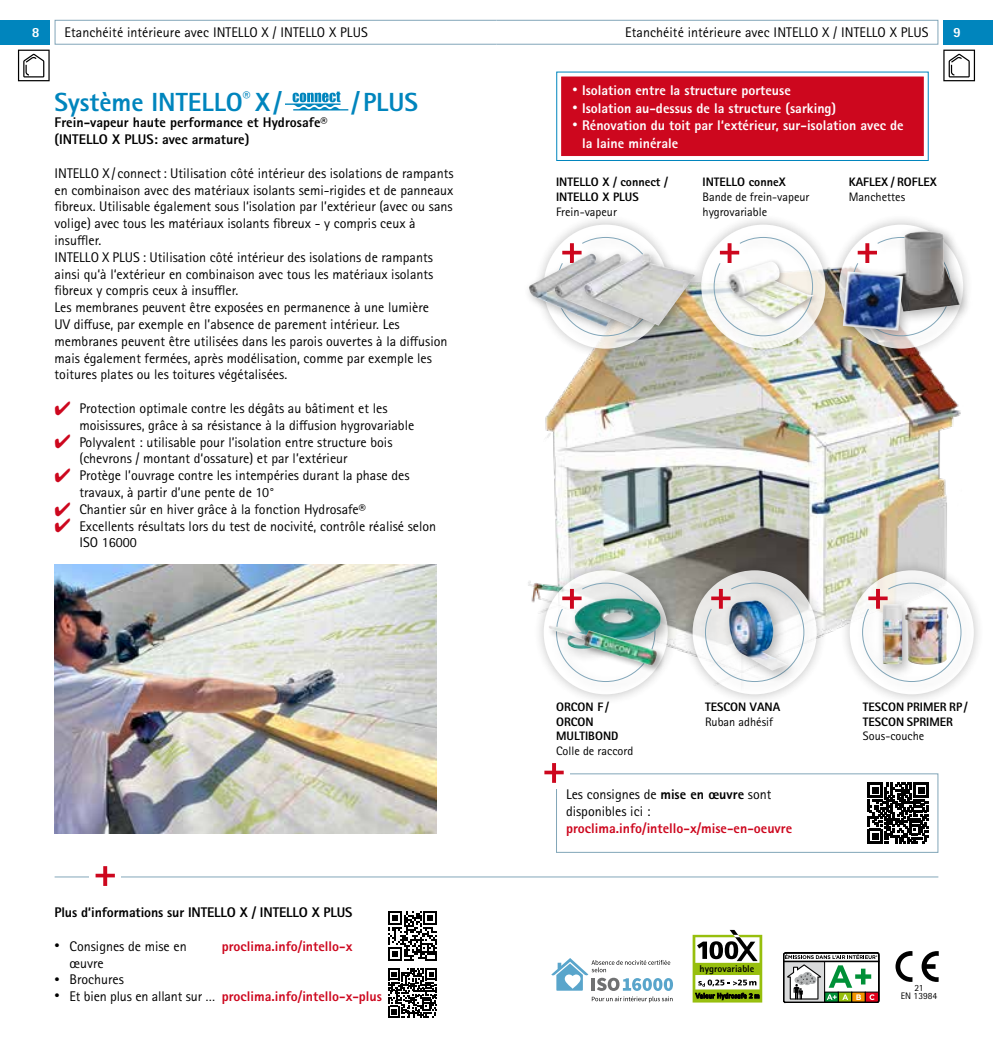
<style>
.page{position:relative;width:993px;height:1042px;background:#fff}
.page>*{position:absolute;margin:0;border:0;box-sizing:border-box;transform-origin:0 0}
.t1{font:800 26.25px "Rotis Sans Serif Pro";color:#0085bd}
.t2{font:14px/16.8px "Rotis Sans Serif Pro";color:#000}
.t3{font:800 14px/17.5px "Rotis Sans Serif Pro";color:#fff}
.t4{font:800 14px "Rotis Sans Serif Pro";color:#cd071e}
.t5{font:800 14px/16.8px "Rotis Sans Serif Pro";color:#000}
.t6{font:800 12.25px/14.7px "Rotis Sans Serif Pro";color:#000}
.t7{font:12.25px/14.7px "Rotis Sans Serif Pro";color:#000}
.t8{font:800 9.8px "Rotis Sans Serif Pro";color:#000}
.t9{font:9.45px/8.8px "Rotis Sans Serif Pro";color:#000;text-align:center}
.s1{color:#cd071e}
.s2{font-size:10.5px}
.s3{font-weight:400;font-size:10.5px;color:#000}
.s4{font-weight:400;color:#000}
.s5{font-weight:800}
</style>
<div class="page">
<svg style="left:18px;top:50px;width:32px;height:31px"></svg>
<svg style="left:943px;top:50px;width:31px;height:31px"></svg>
<div style="left:0;top:20px;width:50px;height:25px;background:#0085bd"></div>
<div style="left:943px;top:20px;width:49px;height:25px;background:#0085bd"></div>
<div style="left:496px;top:20px;width:442px;height:25px;border:1px solid #82a6b9"></div>
<div style="left:55px;top:20px;width:442px;height:25px;border:1px solid #82a6b9"></div>
<svg style="left:285px;top:92px;width:63px;height:18px"></svg>
<svg style="left:921px;top:951px;width:17px;height:31px"></svg>
<svg style="left:895px;top:951px;width:17px;height:31px"></svg>
<svg style="left:551px;top:958px;width:121px;height:44px"></svg>
<svg style="left:692px;top:930px;width:70px;height:72px"></svg>
<svg style="left:783px;top:952px;width:96px;height:51px"></svg>
<hr style="left:55px;top:876px;width:883px;height:1px;background:#82a6b9">
<div style="left:89px;top:850px;width:32px;height:38px;background:#fff"></div>
<svg style="left:95px;top:866px;width:20px;height:20px"></svg>
<div style="left:561px;top:77px;width:362px;height:79px;background:#cd071e"></div>
<div style="left:556px;top:72px;width:372px;height:89px;border:1px solid #0085bd"></div>
<svg style="left:867px;top:783px;width:61px;height:60px"></svg>
<div style="left:556px;top:773px;width:382px;height:80px;border:1px solid #82a6b9"></div>
<div style="left:538px;top:749px;width:31px;height:40px;background:#fff"></div>
<svg style="left:544px;top:763px;width:19px;height:20px"></svg>
<svg style="left:388px;top:968px;width:49px;height:49px"></svg>
<svg style="left:388px;top:911px;width:49px;height:49px"></svg>
<img style="left:55px;top:564px;width:382px;height:269px">
<img style="left:528px;top:337px;width:433px;height:315px">
<div style="left:828px;top:214px;width:146px;height:146px;background:#000;opacity:.3"></div>
<div style="left:844px;top:230px;width:120px;height:120px;background:#000;opacity:.3"></div>
<svg style="left:850px;top:237px;width:100px;height:100px"></svg>
<div style="left:886px;top:224px;width:86px;height:101px;background:#000;opacity:.3"></div>
<img style="left:892px;top:231px;width:52px;height:80px">
<div style="left:836px;top:266px;width:79px;height:77px;background:#000;opacity:.3"></div>
<img style="left:842px;top:271px;width:60px;height:60px">
<div style="left:532px;top:559px;width:147px;height:147px;background:#000;opacity:.3"></div>
<svg style="left:543px;top:570px;width:124px;height:124px"></svg>
<div style="left:549px;top:576px;width:120px;height:120px;background:#000;opacity:.3"></div>
<svg style="left:555px;top:582px;width:100px;height:100px"></svg>
<div style="left:560px;top:591px;width:114px;height:72px;background:#000;opacity:.3"></div>
<img style="left:567px;top:598px;width:93px;height:26px">
<div style="left:547px;top:624px;width:118px;height:49px;background:#000;opacity:.3"></div>
<img style="left:548px;top:625px;width:14px;height:8px">
<div style="left:681px;top:559px;width:146px;height:147px;background:#000;opacity:.3"></div>
<svg style="left:692px;top:570px;width:124px;height:124px"></svg>
<div style="left:697px;top:576px;width:121px;height:120px;background:#000;opacity:.3"></div>
<svg style="left:704px;top:582px;width:100px;height:100px"></svg>
<div style="left:721px;top:593px;width:79px;height:91px;background:#000;opacity:.3"></div>
<img style="left:728px;top:600px;width:59px;height:70px">
<div style="left:838px;top:559px;width:146px;height:147px;background:#000;opacity:.3"></div>
<svg style="left:849px;top:570px;width:124px;height:124px"></svg>
<div style="left:854px;top:576px;width:121px;height:120px;background:#000;opacity:.3"></div>
<img style="left:861px;top:582px;width:100px;height:100px">
<img style="left:916px;top:606px;width:2px;height:56px">
<div style="left:875px;top:597px;width:41px;height:81px;background:#000;opacity:.3"></div>
<img style="left:882px;top:604px;width:11px;height:58px">
<div style="left:690px;top:214px;width:146px;height:146px;background:#000;opacity:.3"></div>
<div style="left:706px;top:230px;width:120px;height:120px;background:#000;opacity:.3"></div>
<svg style="left:713px;top:237px;width:100px;height:100px"></svg>
<div style="left:724px;top:258px;width:96px;height:66px;background:#000;opacity:.3"></div>
<img style="left:728px;top:261px;width:86px;height:56px">
<div style="left:532px;top:214px;width:147px;height:146px;background:#000;opacity:.3"></div>
<div style="left:549px;top:230px;width:120px;height:120px;background:#000;opacity:.3"></div>
<svg style="left:555px;top:237px;width:100px;height:11px"></svg>
<div style="left:523px;top:248px;width:130px;height:90px;background:#fff"></div>
<img style="left:528px;top:255px;width:20px;height:64px">
<div style="left:548px;top:248px;width:133px;height:90px;background:#000;opacity:.3"></div>
<img style="left:553px;top:254px;width:25px;height:73px">
<div style="left:578px;top:248px;width:128px;height:89px;background:#000;opacity:.3"></div>
<img style="left:583px;top:253px;width:112px;height:73px">
<p class="t3" style="left:32px;top:24px;width:9px">8</p>
<p class="t2" style="left:64px;top:24px;width:305px">Etanchéité intérieure avec INTELLO X / INTELLO X PLUS</p>
<p class="t2" style="left:625px;top:24px;width:305px">Etanchéité intérieure avec INTELLO X / INTELLO X PLUS</p>
<p class="t3" style="left:952px;top:24px;width:9px">9</p>
<h1 class="t1" style="left:55px;top:85px;width:228px">Système INTELLO<sup>®</sup> X/</h1>
<h1 class="t1" style="left:351px;top:85px;width:68px">/ PLUS</h1>
<p class="t5" style="left:55px;top:114px;width:274px">Frein-vapeur haute performance et Hydrosafe® (INTELLO X PLUS: avec armature)</p>
<p class="t2" style="left:55px;top:165px;width:400px">INTELLO X/ connect : Utilisation côté intérieur des isolations de rampants en combinaison avec des matériaux isolants semi-rigides et de panneaux fibreux. Utilisable également sous l‘isolation par l’extérieur (avec ou sans volige) avec tous les matériaux isolants fibreux - y compris ceux à insuffler.<br>INTELLO X PLUS : Utilisation côté intérieur des isolations de rampants ainsi qu‘à l‘extérieur en combinaison avec tous les matériaux isolants fibreux y compris ceux à insuffler.<br>Les membranes peuvent être exposées en permanence à une lumière<br>UV diffuse, par exemple en l’absence de parement intérieur. Les membranes peuvent être utilisées dans les parois ouvertes à la diffusion mais également fermées, après modélisation, comme par exemple les toitures plates ou les toitures végétalisées.</p>
<p class="t2" style="left:79px;top:400px;width:336px;text-indent:-25px"><span class="s1">✔</span> Protection optimale contre les dégâts au bâtiment et les moisissures, grâce à sa résistance à la diffusion hygrovariable</p>
<p class="t2" style="left:79px;top:433px;width:314px;text-indent:-25px"><span class="s1">✔</span> Polyvalent : utilisable pour l’isolation entre structure bois (chevrons / montant d‘ossature) et par l’extérieur</p>
<p class="t2" style="left:79px;top:467px;width:331px;text-indent:-25px"><span class="s1">✔</span> Protège l’ouvrage contre les intempéries durant la phase des travaux, à partir d’une pente de 10°</p>
<p class="t2" style="left:55px;top:501px;width:312px"><span class="s1">✔</span> Chantier sûr en hiver grâce à la fonction Hydrosafe®</p>
<p class="t2" style="left:79px;top:517px;width:358px;text-indent:-25px"><span class="s1">✔</span> Excellents résultats lors du test de nocivité, contrôle réalisé selon<br>ISO 16000</p>
<p class="t5" style="left:55px;top:904px;width:299px">Plus d‘informations sur INTELLO X / INTELLO X PLUS</p>
<p class="t2" style="left:69px;top:937px;width:119px;text-indent:-15px"><span class="s2">•</span> Consignes de mise en œuvre</p>
<p class="t2" style="left:55px;top:971px;width:71px"><span class="s2">•</span> Brochures</p>
<p class="t4" style="left:221px;top:937px;width:132px">proclima.info/intello-x</p>
<p class="t4" style="left:55px;top:987px;width:329px"><span class="s3">•</span> <span class="s4">Et bien plus en allant sur …</span> proclima.info/intello-x-plus</p>
<p class="t3" style="left:572px;top:81px;width:220px"><span class="s2">•</span> Isolation entre la structure porteuse</p>
<p class="t3" style="left:572px;top:99px;width:265px"><span class="s2">•</span> Isolation au-dessus de la structure (sarking)</p>
<p class="t3" style="left:582px;top:116px;width:323px;text-indent:-10px"><span class="s2">•</span> Rénovation du toit par l‘extérieur, sur-isolation avec de la laine minérale</p>
<p class="t6" style="left:556px;top:175px;width:113px">INTELLO X / connect /<br>INTELLO X PLUS</p>
<p class="t7" style="left:556px;top:204px;width:62px">Frein-vapeur</p>
<p class="t6" style="left:702px;top:175px;width:85px">INTELLO conneX</p>
<p class="t7" style="left:702px;top:189px;width:108px">Bande de frein-vapeur hygrovariable</p>
<p class="t6" style="left:848px;top:175px;width:89px">KAFLEX / ROFLEX</p>
<p class="t7" style="left:848px;top:189px;width:58px">Manchettes</p>
<p class="t6" style="left:556px;top:699px;width:64px">ORCON F /<br>ORCON<br>MULTIBOND</p>
<p class="t7" style="left:556px;top:743px;width:79px">Colle de raccord</p>
<p class="t6" style="left:704px;top:699px;width:77px">TESCON VANA</p>
<p class="t7" style="left:704px;top:714px;width:70px">Ruban adhésif</p>
<p class="t2" style="left:566px;top:786px;width:207px">Les consignes de <span class="s5">mise en œuvre</span> sont disponibles ici :</p>
<p class="t4" style="left:566px;top:819px;width:228px">proclima.info/intello-x/mise-en-oeuvre</p>
<p class="t8" style="left:699px;top:962px;width:56px">hygrovariable</p>
<p class="t6" style="left:862px;top:699px;width:106px">TESCON PRIMER RP /<br>TESCON SPRIMER</p>
<p class="t7" style="left:862px;top:729px;width:63px">Sous-couche</p>
<p class="t9" style="left:900px;top:983px;width:38px">21<br>EN 13984</p>
</div>
